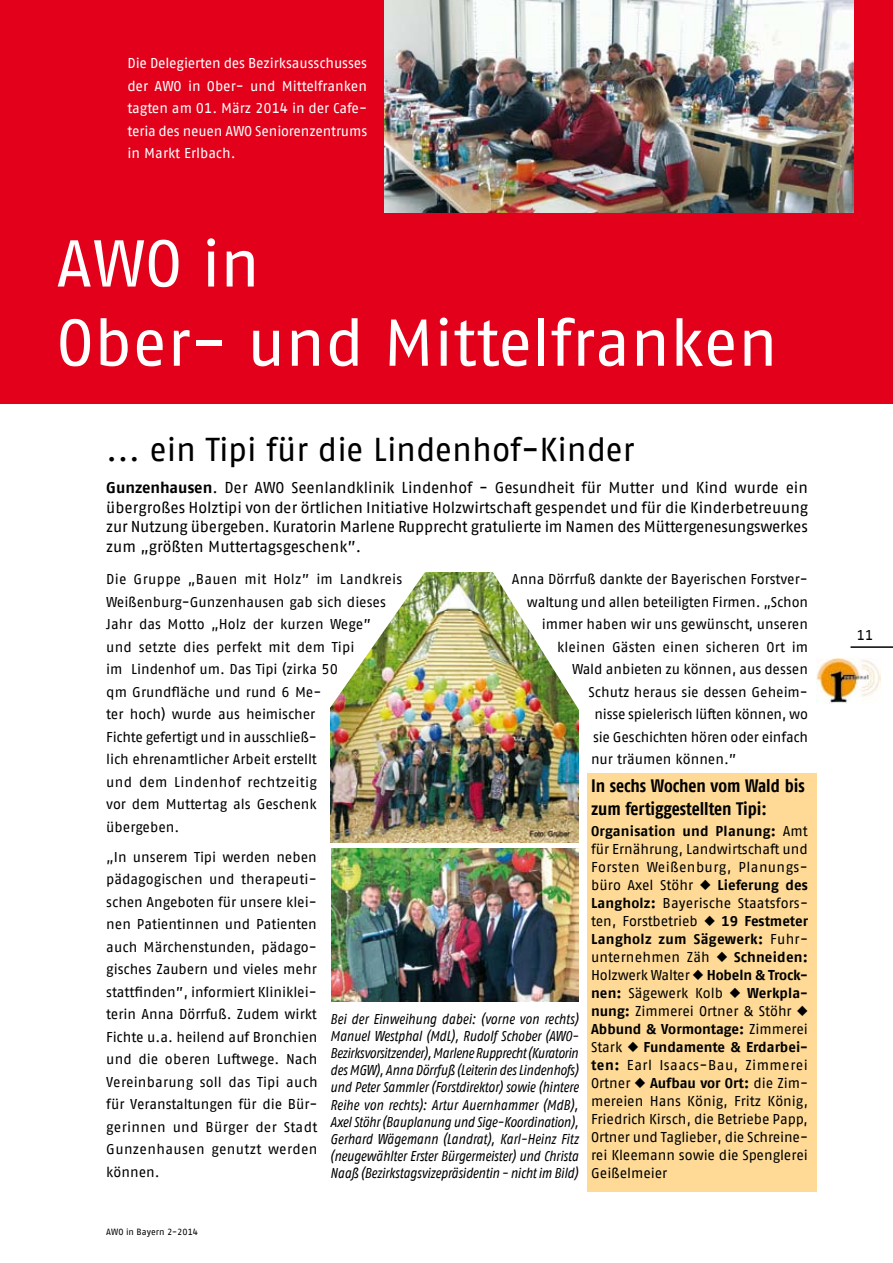
<style>
.page{position:relative;width:893px;height:1263px;background:#fff}
.page>*{position:absolute;margin:0;border:0;box-sizing:border-box;transform-origin:0 0}
.t1{font:66px/79.2px "AWO Fago Office";color:#fff}
.t2{font:33px "AWO Fago Office";color:#000}
.t3{font:700 18px/22.5px "AWO Fago Cond";color:#000}
.t4{font:15.75px/19.5px "AWO Fago Office";letter-spacing:-.01em;color:#000;text-align:justify}
.t5{font:14.25px/22.5px "AWO Fago Office";color:#000;text-align:justify}
.t6{font:italic 14.25px/17.1px "AWO Fago Cond";color:#000;text-align:justify}
.t7{font:14.25px/22.5px "AWO Fago Office";letter-spacing:-.01em;color:#fff;text-align:justify}
.t8{font:9px "AWO Fago Office";color:#000}
.s1{font-weight:700}
</style>
<div class="page">
<hr style="left:850px;top:646px;width:43px;height:2px;background:#000">
<img style="left:816px;top:658px;width:64px;height:46px">
<div style="left:0;top:0;width:893px;height:404px;background:#e2001a"></div>
<img style="left:384px;top:0;width:469px;height:212px">
<img style="left:330px;top:573px;width:248px;height:269px">
<img style="left:330px;top:572px;width:103px;height:154px">
<img style="left:485px;top:572px;width:94px;height:160px">
<img style="left:331px;top:848px;width:247px;height:153px">
<div style="left:587px;top:773px;width:229px;height:419px;background:#feda96"></div>
<p class="t7" style="left:128px;top:52px;width:241px">Die Delegierten des Bezirksausschusses der AWO in Ober- und Mittelfranken tagten am 01. März 2014 in der Cafe&shy;teria des neuen AWO Seniorenzentrums in Markt Erlbach.</p>
<h1 class="t1" style="left:56px;top:223px;width:723px">AWO in<br>Ober- und Mittelfranken</h1>
<h2 class="t2" style="left:106px;top:431px;width:530px">... ein Tipi für die Lindenhof-Kinder</h2>
<p class="t4" style="left:106px;top:478px;width:703px"><span class="s1">Gunzenhausen</span>. Der AWO Seenlandklinik Lindenhof - Gesundheit für Mutter und Kind wurde ein übergroßes Holztipi von der örtlichen Initiative Holzwirtschaft gespendet und für die Kinderbetreuung zur Nutzung übergeben. Kuratorin Marlene Rupprecht gratulierte im Namen des Müttergenesungswerkes zum „größten Muttertagsgeschenk”.</p>
<p class="t5" style="left:106px;top:568px;width:298px;text-align:left">Die Gruppe „Bauen mit Holz” im Landkreis<br>Weißenburg-Gunzenhausen gab sich dieses<br>Jahr das Motto „Holz der kurzen Wege”<br>und setzte dies perfekt mit dem Tipi<br>im Lindenhof um. Das Tipi (zirka 50<br>qm Grundfläche und rund 6 Me-<br>ter hoch) wurde aus heimischer<br>Fichte gefertigt und in ausschließ-<br>lich ehrenamtlicher Arbeit erstellt<br>und dem Lindenhof rechtzeitig<br>vor dem Muttertag als Geschenk<br>übergeben.</p>
<p class="t5" style="left:106px;top:845px;width:213px">„In unserem Tipi werden neben pädagogischen und therapeuti&shy;schen Angeboten für unsere klei&shy;nen Patientinnen und Patienten auch Märchenstunden, pädago&shy;gisches Zaubern und vieles mehr stattfinden”, informiert Kliniklei&shy;terin Anna Dörrfuß. Zudem wirkt Fichte u.a. heilend auf Bronchien und die oberen Luftwege. Nach Vereinbarung soll das Tipi auch für Veranstaltungen für die Bür&shy;gerinnen und Bürger der Stadt Gunzenhausen genutzt werden können.</p>
<p class="t5" style="left:512px;top:568px;width:297px">Anna Dörrfuß dankte der Bayerischen Forstver-</p>
<p class="t5" style="left:527px;top:590px;width:283px">waltung und allen beteiligten Firmen. „Schon</p>
<p class="t5" style="left:542px;top:613px;width:267px">immer haben wir uns gewünscht, unseren</p>
<p class="t5" style="left:557px;top:635px;width:252px">kleinen Gästen einen sicheren Ort im</p>
<p class="t5" style="left:572px;top:658px;width:237px">Wald anbieten zu können, aus dessen</p>
<p class="t5" style="left:588px;top:680px;width:221px">Schutz heraus sie dessen Geheim-</p>
<p class="t5" style="left:594px;top:703px;width:215px">nisse spielerisch lüften können, wo</p>
<p class="t5" style="left:593px;top:725px;width:217px">sie Geschichten hören oder einfach</p>
<p class="t5" style="left:591px;top:748px;width:147px">nur träumen können.”</p>
<p class="t3" style="left:591px;top:774px;width:215px">In sechs Wochen vom Wald bis zum fertiggestellten Tipi:</p>
<p class="t5" style="left:591px;top:822px;width:218px;line-height:18px"><span class="s1">Organisation und Planung:</span> Amt für Ernährung, Landwirtschaft und Forsten Weißenburg, Planungs&shy;büro Axel Stöhr ◆ <span class="s1">Lieferung des Langholz:</span> Bayerische Staatsfors&shy;ten, Forstbetrieb ◆ <span class="s1">19 Festmeter Langholz zum Sägewerk:</span> Fuhr&shy;unternehmen Zäh ◆ <span class="s1">Schneiden:<br></span>Holzwerk Walter ◆ <span class="s1">Hobeln &amp; Trock&shy;nen:</span> Sägewerk Kolb ◆ <span class="s1">Werkpla&shy;nung:</span> Zimmerei Ortner &amp; Stöhr ◆ <span class="s1">Abbund &amp; Vormontage:</span> Zimmerei Stark ◆ <span class="s1">Fundamente &amp; Erdarbei&shy;ten:</span> Earl Isaacs-Bau, Zimmerei Ortner ◆ <span class="s1">Aufbau vor Ort:</span> die Zim&shy;mereien Hans König, Fritz König, Friedrich Kirsch, die Betriebe Papp, Ortner und Taglieber, die Schreine&shy;rei Kleemann sowie die Spenglerei Geißelmeier</p>
<p class="t6" style="left:330px;top:1010px;width:250px">Bei der Einweihung dabei: (vorne von rechts)<br>Manuel Westphal (MdL), Rudolf Schober (AWO-Bezirksvorsitzender), Marlene Rupprecht (Kuratorin des MGW), Anna Dörrfuß (Leiterin des Lindenhofs) und Peter Sammler (Forstdirektor) sowie (hintere Reihe von rechts): Artur Auernhammer (MdB), Axel Stöhr (Bauplanung und Sige-Koordination), Gerhard Wägemann (Landrat), Karl-Heinz Fitz (neugewählter Erster Bürgermeister) und Christa Naaß (Bezirkstagsvizepräsidentin - nicht im Bild)</p>
<p class="t8" style="left:106px;top:1227px;width:93px">AWO in Bayern 2-2014</p>
<p class="t5" style="left:857px;top:624px;width:18px">11</p>
</div>
